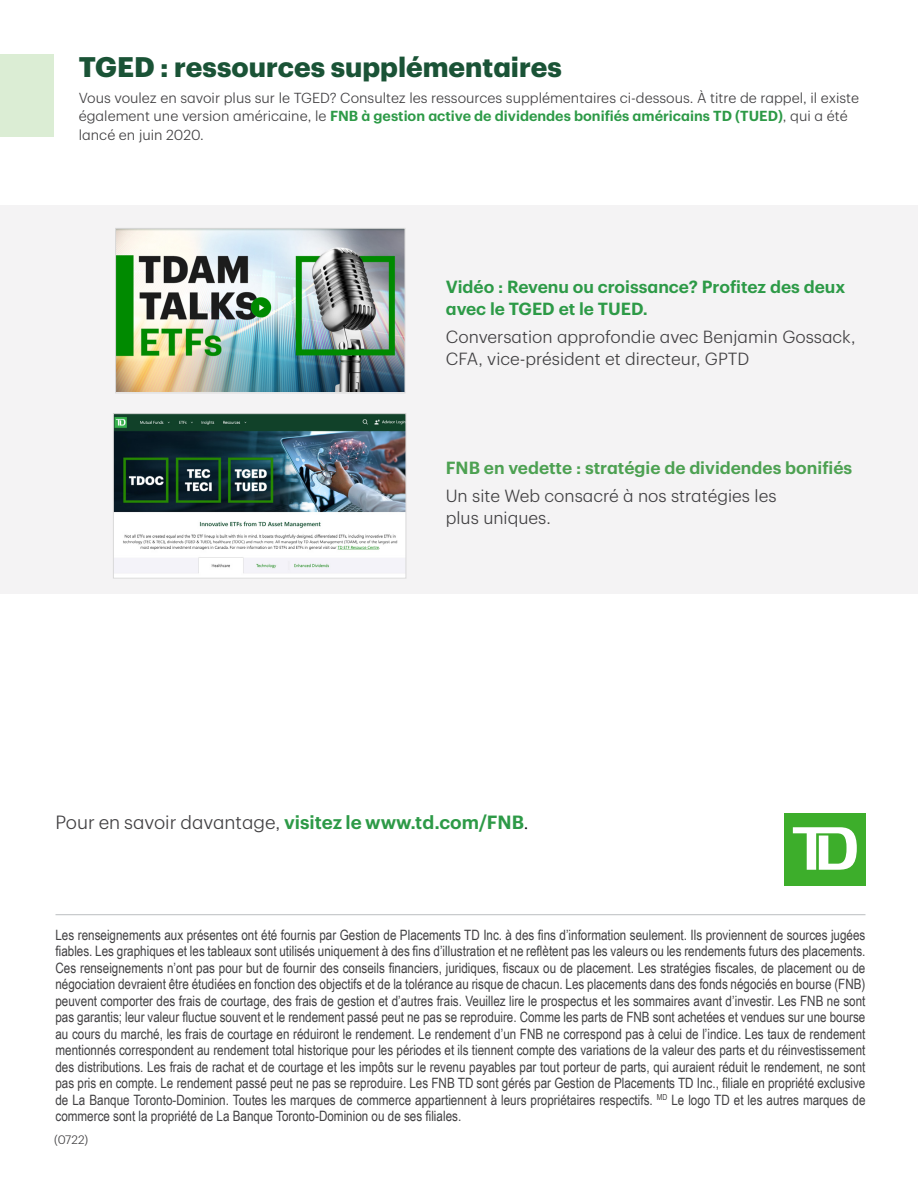
<style>
.page{position:relative;width:918px;height:1188px;background:#fff}
.page>*{position:absolute;margin:0;border:0;box-sizing:border-box;transform-origin:0 0}
.Headline_Style_4_MA{font:700 27.75px "TD Graphik";color:#1a5336}
.t1{font:600 18.75px "TD Graphik";color:#2d9a47}
.Body_Style_1A_Body_C{font:300 17.25px/21.8px "TD Graphik";color:#414042}
.t2{font:600 17.25px/21.8px "TD Graphik";color:#2d9a47}
.t3{font:600 17.25px "TD Graphik";color:#4da152}
.Body_Style_8_Footnot{font:14.25px/16.5px "Arial Narrow";color:#414042;text-align:justify}
.Body_Style_1A_Body_C-2{font:300 14.25px/18.8px "TD Graphik";color:#414042}
.t4{font:300 12px "TD Graphik";color:#414042}
.s1{font-weight:600;color:#2d9a47}
.s2{font-weight:300;color:#414042}
.s3{font-family:"Minion Pro";font-weight:400;font-size:17.25px;color:#000}
</style>
<div class="page">
<div style="left:0;top:205px;width:918px;height:389px;background:#f4f3f4"></div>
<img style="left:117px;top:230px;width:286px;height:161px">
<div style="left:115px;top:228px;width:290px;height:165px;border:1px solid #d9d9d9"></div>
<img style="left:115px;top:415px;width:289px;height:161px">
<div style="left:113px;top:413px;width:293px;height:165px;border:1px solid #d9d9d9"></div>
<div style="left:784px;top:813px;width:82px;height:73px;background:#3dae2b"></div>
<svg style="left:793px;top:827px;width:64px;height:43px"></svg>
<hr style="left:56px;top:914px;width:810px;height:1px;background:#bcbec0">
<div style="left:0;top:54px;width:54px;height:83px;background:#dbedd4"></div>
<p class="Headline_Style_4_MA" style="left:79px;top:46px;width:485px">TGED : ressources supplémentaires</p>
<p class="Body_Style_1A_Body_C-2" style="left:79px;top:87px;width:782px">Vous voulez en savoir plus sur le TGED? Consultez les ressources supplémentaires ci-dessous. À titre de rappel, il existe également une version américaine, le <span class="s1">FNB à gestion active de dividendes bonifiés américains TD (TUED)</span>, qui a été</p>
<p class="Body_Style_1A_Body_C-2" style="left:79px;top:124px;width:126px">lancé en juin 2020.</p>
<p class="t2" style="left:446px;top:274px;width:401px">Vidéo : Revenu ou croissance? Profitez des deux avec le TGED et le TUED.</p>
<p class="Body_Style_1A_Body_C" style="left:446px;top:325px;width:411px">Conversation approfondie avec Benjamin Gossack,<br>CFA, vice-président et directeur, GPTD</p>
<p class="t3" style="left:446px;top:454px;width:408px">FNB en vedette : stratégie de dividendes bonifiés</p>
<p class="Body_Style_1A_Body_C" style="left:446px;top:484px;width:332px">Un site Web consacré à nos stratégies les plus uniques.</p>
<p class="t1" style="left:56px;top:808px;width:474px"><span class="s2">Pour en savoir davantage,</span> visitez le www.td.com/FNB<span class="s3">.</span></p>
<p class="Body_Style_8_Footnot" style="left:56px;top:926px;width:812px">Les renseignements aux présentes ont été fournis par Gestion de Placements TD Inc. à des fins d’information seulement. Ils proviennent de sources jugées fiables. Les graphiques et les tableaux sont utilisés uniquement à des fins d’illustration et ne reflètent pas les valeurs ou les rendements futurs des placements.<br>Ces renseignements n’ont pas pour but de fournir des conseils financiers, juridiques, fiscaux ou de placement. Les stratégies fiscales, de placement ou de négociation devraient être étudiées en fonction des objectifs et de la tolérance au risque de chacun. Les placements dans des fonds négociés en bourse (FNB) peuvent comporter des frais de courtage, des frais de gestion et d’autres frais. Veuillez lire le prospectus et les sommaires avant d’investir. Les FNB ne sont pas garantis; leur valeur fluctue souvent et le rendement passé peut ne pas se reproduire. Comme les parts de FNB sont achetées et vendues sur une bourse au cours du marché, les frais de courtage en réduiront le rendement. Le rendement d’un FNB ne correspond pas à celui de l’indice. Les taux de rendement mentionnés correspondent au rendement total historique pour les périodes et ils tiennent compte des variations de la valeur des parts et du réinvestissement des distributions. Les frais de rachat et de courtage et les impôts sur le revenu payables par tout porteur de parts, qui auraient réduit le rendement, ne sont pas pris en compte. Le rendement passé peut ne pas se reproduire. Les FNB TD sont gérés par Gestion de Placements TD Inc., filiale en propriété exclusive de La Banque Toronto-Dominion. Toutes les marques de commerce appartiennent à leurs propriétaires respectifs. <sup>MD</sup> Le logo TD et les autres marques de commerce sont la propriété de La Banque Toronto-Dominion ou de ses filiales.</p>
<p class="t4" style="left:54px;top:1131px;width:36px">(0722)</p>
</div>
